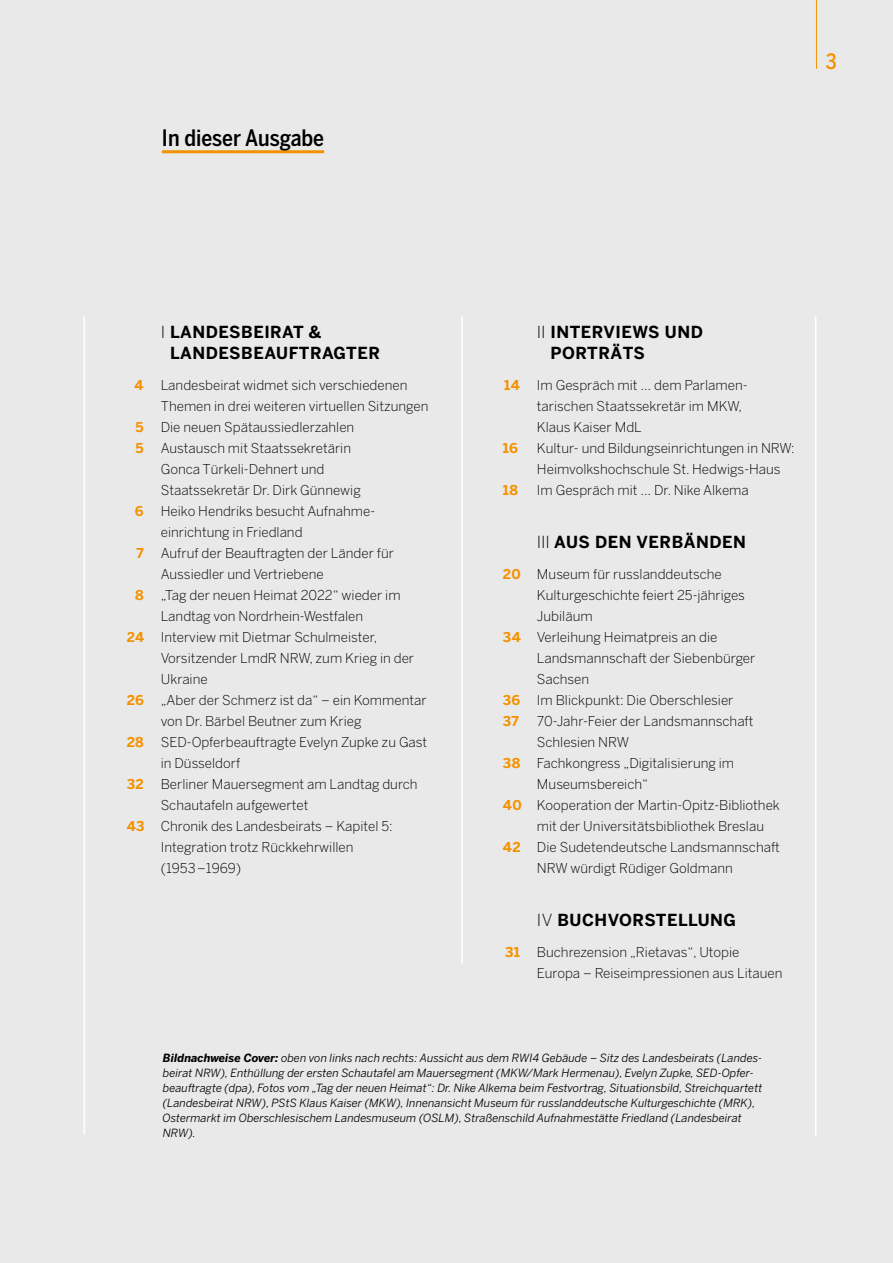
<style>
.page{position:relative;width:893px;height:1263px;background:#eae9e9}
.page>*{position:absolute;margin:0;border:0;box-sizing:border-box;transform-origin:0 0}
.Einleitungstexte{font:500 22.5px "Benton Sans Cond";color:#000}
.t1{font:500 21px "Benton Sans Cond";color:#f39200}
.Inhaltsverzeichnis{font:700 16.5px/21px "Benton Sans";letter-spacing:.03em;color:#000}
.Inhaltsverzeichnis-2{font:300 13.5px/21px "Benton Sans";color:#000}
.Inhaltsverzeichnis-3{font:700 13.5px "Benton Sans";letter-spacing:.015em;color:#f39200}
.BU_pos{font:italic 11.25px/15px "Benton Sans";color:#000}
.s1{font-weight:300}
.s2{font-weight:700;color:#f39200}
.s3{font-weight:700}
</style>
<div class="page">
<hr style="left:162px;top:150px;width:162px;height:3px;background:#f39200">
<hr style="left:84px;top:317px;width:1px;height:818px;background:#fff">
<hr style="left:815px;top:317px;width:1px;height:819px;background:#fff">
<hr style="left:461px;top:317px;width:2px;height:646px;background:#fff">
<hr style="left:816px;top:0;width:1px;height:69px;background:#f39200">
<p class="Einleitungstexte" style="left:162px;top:124px;width:164px">In dieser Ausgabe</p>
<h2 class="t1" style="left:826px;top:49px;width:13px">3</h2>
<p class="Inhaltsverzeichnis" style="left:170px;top:321px;width:211px;text-indent:-9px"><span class="s1">I</span> LANDESBEIRAT &amp;<br>LANDESBEAUFTRAGTER</p>
<p class="Inhaltsverzeichnis-3" style="left:135px;top:377px;width:11px">4</p>
<p class="Inhaltsverzeichnis-2" style="left:161px;top:375px;width:269px">Landesbeirat widmet sich verschiedenen<br>Themen in drei weiteren virtuellen Sitzungen</p>
<p class="Inhaltsverzeichnis-3" style="left:136px;top:419px;width:10px">5</p>
<p class="Inhaltsverzeichnis-2" style="left:161px;top:417px;width:195px">Die neuen Spätaussiedlerzahlen</p>
<p class="Inhaltsverzeichnis-3" style="left:136px;top:440px;width:10px">5</p>
<p class="Inhaltsverzeichnis-2" style="left:161px;top:438px;width:202px">Austausch mit Staatssekretärin<br>Gonca Türkeli-Dehnert und<br>Staatssekretär Dr. Dirk Günnewig</p>
<p class="Inhaltsverzeichnis-3" style="left:135px;top:503px;width:10px">6</p>
<p class="Inhaltsverzeichnis-2" style="left:161px;top:501px;width:214px">Heiko Hendriks besucht Aufnahme&shy;einrichtung in Friedland</p>
<p class="Inhaltsverzeichnis-3" style="left:136px;top:545px;width:9px">7</p>
<p class="Inhaltsverzeichnis-2" style="left:161px;top:543px;width:235px">Aufruf der Beauftragten der Länder für<br>Aussiedler und Vertriebene</p>
<p class="Inhaltsverzeichnis-3" style="left:135px;top:587px;width:10px">8</p>
<p class="Inhaltsverzeichnis-2" style="left:161px;top:585px;width:241px">„Tag der neuen Heimat 2022“ wieder im<br>Landtag von Nordrhein-Westfalen</p>
<p class="Inhaltsverzeichnis-2" style="left:161px;top:627px;width:255px;text-indent:-34px"><span class="s2">24</span> Interview mit Dietmar Schulmeister,<br>Vorsitzender LmdR NRW, zum Krieg in der<br>Ukraine</p>
<p class="Inhaltsverzeichnis-2" style="left:161px;top:690px;width:267px;text-indent:-34px"><span class="s2">26</span> „Aber der Schmerz ist da“ – ein Kommentar von Dr. Bärbel Beutner zum Krieg</p>
<p class="Inhaltsverzeichnis-2" style="left:161px;top:732px;width:268px;text-indent:-34px"><span class="s2">28</span> SED-Opferbeauftragte Evelyn Zupke zu Gast in Düsseldorf</p>
<p class="Inhaltsverzeichnis-3" style="left:127px;top:776px;width:18px">32</p>
<p class="Inhaltsverzeichnis-2" style="left:161px;top:774px;width:258px">Berliner Mauersegment am Landtag durch<br>Schautafeln aufgewertet</p>
<p class="Inhaltsverzeichnis-2" style="left:161px;top:816px;width:233px;text-indent:-34px"><span class="s2">43</span> Chronik des Landesbeirats – Kapitel 5:<br>Integration trotz Rückkehrwillen (1953–1969)</p>
<p class="Inhaltsverzeichnis" style="left:550px;top:321px;width:154px;text-indent:-14px"><span class="s1">II</span> INTERVIEWS UND<br>PORTRÄTS</p>
<p class="Inhaltsverzeichnis-3" style="left:504px;top:377px;width:17px">14</p>
<p class="Inhaltsverzeichnis-2" style="left:537px;top:375px;width:210px">Im Gespräch mit … dem Parlamen&shy;tarischen Staatssekretär im MKW,<br>Klaus Kaiser MdL</p>
<p class="Inhaltsverzeichnis-3" style="left:503px;top:440px;width:17px">16</p>
<p class="Inhaltsverzeichnis-2" style="left:537px;top:438px;width:259px">Kultur- und Bildungseinrichtungen in NRW:<br>Heimvolkshochschule St. Hedwigs-Haus</p>
<p class="Inhaltsverzeichnis-3" style="left:503px;top:482px;width:17px">18</p>
<p class="Inhaltsverzeichnis-2" style="left:537px;top:480px;width:213px">Im Gespräch mit … Dr. Nike Alkema</p>
<p class="Inhaltsverzeichnis" style="left:537px;top:531px;width:211px"><span class="s1">III</span> AUS DEN VERBÄNDEN</p>
<p class="Inhaltsverzeichnis-2" style="left:537px;top:564px;width:210px;text-indent:-34px"><span class="s2">20</span> Museum für russlanddeutsche<br>Kulturgeschichte feiert 25-jähriges<br>Jubiläum</p>
<p class="Inhaltsverzeichnis-2" style="left:537px;top:627px;width:220px;text-indent:-34px"><span class="s2">34</span> Verleihung Heimatpreis an die<br>Landsmannschaft der Siebenbürger<br>Sachsen</p>
<p class="Inhaltsverzeichnis-2" style="left:503px;top:690px;width:232px"><span class="s2">36</span> Im Blickpunkt: Die Oberschlesier</p>
<p class="Inhaltsverzeichnis-3" style="left:503px;top:713px;width:17px">37</p>
<p class="Inhaltsverzeichnis-2" style="left:537px;top:711px;width:218px">70-Jahr-Feier der Landsmannschaft<br>Schlesien NRW</p>
<p class="Inhaltsverzeichnis-2" style="left:537px;top:753px;width:199px;text-indent:-34px"><span class="s2">38</span> Fachkongress „Digitalisierung im<br>Museumsbereich“</p>
<p class="Inhaltsverzeichnis-2" style="left:537px;top:795px;width:244px;text-indent:-34px"><span class="s2">40</span> Kooperation der Martin-Opitz-Bibliothek mit der Universitätsbibliothek Breslau</p>
<p class="Inhaltsverzeichnis-2" style="left:537px;top:837px;width:245px;text-indent:-34px"><span class="s2">42</span> Die Sudetendeutsche Landsmannschaft<br>NRW würdigt Rüdiger Goldmann</p>
<p class="Inhaltsverzeichnis" style="left:537px;top:909px;width:201px"><span class="s1">IV</span> BUCHVORSTELLUNG</p>
<p class="Inhaltsverzeichnis-3" style="left:505px;top:944px;width:16px">31</p>
<p class="Inhaltsverzeichnis-2" style="left:537px;top:942px;width:247px">Buchrezension „Rietavas“, Utopie<br>Europa – Reiseimpressionen aus Litauen</p>
<p class="BU_pos" style="left:163px;top:1050px;width:601px"><span class="s3">Bildnachweise Cover:</span> oben von links nach rechts: Aussicht aus dem RWI4 Gebäude – Sitz des Landesbeirats (Landes&shy;beirat NRW), Enthüllung der ersten Schautafel am Mauersegment (MKW/Mark Hermenau), Evelyn Zupke, SED-Opfer&shy;beauftragte (dpa), Fotos vom „Tag der neuen Heimat“: Dr. Nike Alkema beim Festvortrag, Situationsbild, Streichquartett (Landesbeirat NRW), PStS Klaus Kaiser (MKW), Innenansicht Museum für russlanddeutsche Kulturgeschichte (MRK), Ostermarkt im Oberschlesischem Landesmuseum (OSLM), Straßenschild Aufnahmestätte Friedland (Landesbeirat NRW).</p>
</div>
